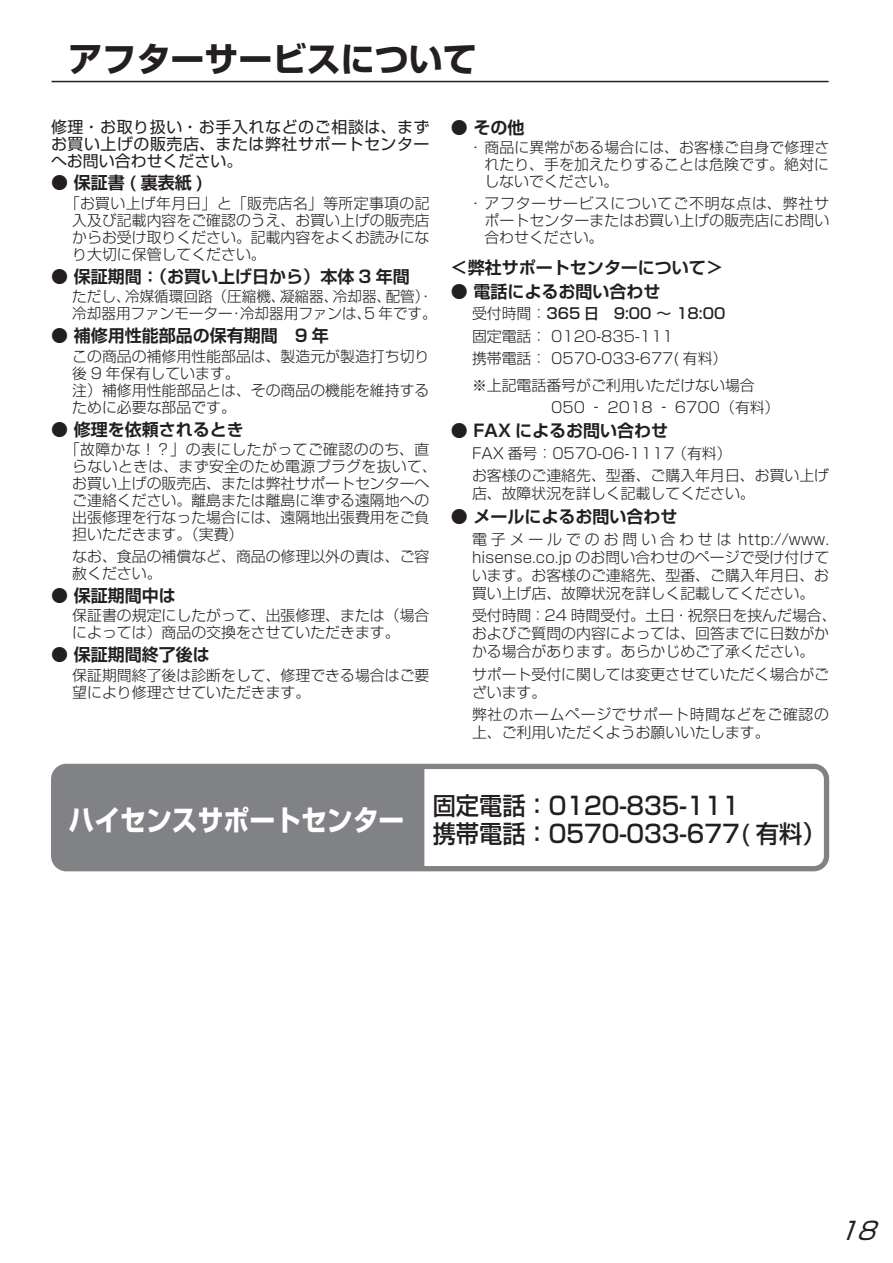
<style>
.page{position:relative;width:893px;height:1263px;background:#fff}
.page>*{position:absolute;margin:0;border:0;box-sizing:border-box;transform-origin:0 0}
.t1{font:700 34.05px "Shin Go Pro";color:#231f20}
.t2{font:500 24.45px/27.6px "Shin Go Pro";color:#231f20;scale:.95 1}
.t3{font:italic 24.45px "Shin Go Pro";color:#231f20}
.t4{font:700 16.95px "Shin Go Pro De";color:#231f20}
.t5{font:15.9px/17px "Shin Go Pro";letter-spacing:.035em;color:#231f20;text-align:justify}
.t6{font:300 14.85px/17px "Shin Go Pro";color:#231f20}
.t7{font:300 14.85px/18px "Shin Go Pro";letter-spacing:.045em;color:#231f20}
.s1{font-weight:500}
</style>
<div class="page">
<hr style="left:52px;top:81px;width:777px;height:1px;background:#231f20">
<div style="left:51px;top:764px;width:778px;height:107px;border:5px solid #808285;border-radius:13px"></div>
<div style="left:54px;top:766px;width:370px;height:103px;background:#808285"></div>
<h1 class="t1" style="left:69px;top:33px;width:410px">アフターサービスについて</h1>
<p class="t5" style="left:51px;top:117px;width:380px">修理・お取り扱い・お手入れなどのご相談は、まずお買い上げの販売店、または弊社サポートセンターへお問い合わせください。</p>
<p class="t4" style="left:51px;top:169px;width:154px">● 保証書 ( 裏表紙 )</p>
<p class="t6" style="left:72px;top:193px;width:359px;text-align:justify;text-indent:-7px">「お買い上げ年月日」と「販売店名」等所定事項の記入及び記載内容をご確認のうえ、お買い上げの販売店からお受け取りください。記載内容をよくお読みになり大切に保管してください。</p>
<p class="t4" style="left:51px;top:262px;width:360px">● 保証期間：（お買い上げ日から）本体 3 年間</p>
<p class="t6" style="left:72px;top:286px;width:366px">ただし、冷媒循環回路（圧縮機、凝縮器、冷却器、配管）・冷却器用ファンモーター・冷却器用ファンは、5 年です。</p>
<p class="t4" style="left:51px;top:322px;width:279px">● 補修用性能部品の保有期間　9 年</p>
<p class="t6" style="left:72px;top:346px;width:359px">この商品の補修用性能部品は、製造元が製造打ち切り後 9 年保有しています。<br>注）補修用性能部品とは、その商品の機能を維持するために必要な部品です。</p>
<p class="t4" style="left:51px;top:416px;width:194px">● 修理を依頼されるとき</p>
<p class="t6" style="left:72px;top:439px;width:366px;text-indent:-7px">「故障かな！？」の表にしたがってご確認ののち、直らないときは、まず安全のため電源プラグを抜いて、お買い上げの販売店、または弊社サポートセンターへご連絡ください。離島または離島に準ずる遠隔地への出張修理を行なった場合には、遠隔地出張費用をご負担いただきます。（実費）</p>
<p class="t6" style="left:72px;top:546px;width:359px">なお、食品の補償など、商品の修理以外の責は、ご容赦ください。</p>
<p class="t4" style="left:51px;top:581px;width:126px">● 保証期間中は</p>
<p class="t6" style="left:72px;top:605px;width:359px">保証書の規定にしたがって、出張修理、または（場合によっては）商品の交換をさせていただきます。</p>
<p class="t4" style="left:51px;top:641px;width:160px">● 保証期間終了後は</p>
<p class="t6" style="left:72px;top:665px;width:359px">保証期間終了後は診断をして、修理できる場合はご要望により修理させていただきます。</p>
<p class="t4" style="left:451px;top:114px;width:75px">● その他</p>
<p class="t6" style="left:484px;top:137px;width:346px;text-align:justify;text-indent:-16px">・ 商品に異常がある場合には、お客様ご自身で修理されたり、手を加えたりすることは危険です。絶対にしないでください。</p>
<p class="t6" style="left:484px;top:193px;width:346px;text-align:justify;text-indent:-16px">・ アフターサービスについてご不明な点は、弊社サポートセンターまたはお買い上げの販売店にお問い合わせください。</p>
<p class="t4" style="left:451px;top:254px;width:274px">＜弊社サポートセンターについて＞</p>
<p class="t4" style="left:451px;top:277px;width:211px">● 電話によるお問い合わせ</p>
<p class="t6" style="left:472px;top:301px;width:257px;line-height:22.4px">受付時間：<span class="s1">365 日　9:00 〜 18:00</span>固定電話： 0120-835-111<br>携帯電話： 0570-033-677( 有料）</p>
<p class="t6" style="left:551px;top:372px;width:230px;line-height:22.4px;text-indent:-79px">※上記電話番号がご利用いただけない場合<br>050 ‐ 2018 ‐ 6700（有料）</p>
<p class="t4" style="left:451px;top:417px;width:219px">● FAX によるお問い合わせ</p>
<p class="t6" style="left:472px;top:440px;width:359px;line-height:22.4px">FAX 番号：0570-06-1117（有料）<br>お客様のご連絡先、型番、ご購入年月日、お買い上げ</p>
<p class="t6" style="left:472px;top:483px;width:284px">店、故障状況を詳しく記載してください。</p>
<p class="t4" style="left:451px;top:503px;width:228px">● メールによるお問い合わせ</p>
<p class="t6" style="left:472px;top:528px;width:359px;line-height:18px;text-align:justify">電子メールでのお問い合わせは http://www. hisense.co.jp のお問い合わせのページで受け付けています。お客様のご連絡先、型番、ご購入年月日、お買い上げ店、故障状況を詳しく記載してください。</p>
<p class="t6" style="left:472px;top:605px;width:366px;line-height:18px">受付時間：24 時間受付。土日・祝祭日を挟んだ場合、およびご質問の内容によっては、回答までに日数がかかる場合があります。あらかじめご了承ください。</p>
<p class="t6" style="left:472px;top:663px;width:359px;line-height:18px">サポート受付に関しては変更させていただく場合がございます。</p>
<p class="t7" style="left:472px;top:704px;width:359px">弊社のホームページでサポート時間などをご確認の上、ご利用いただくようお願いいたします。</p>
<h2 class="t2" style="left:69px;top:789px;width:798px;text-indent:364px">固定電話：0120-835-111<br><sup>ハイセンスサポートセンター</sup> 携帯電話：0570-033-677( 有料）</h2>
<h2 class="t3" style="left:838px;top:1211px;width:51px">18</h2>
</div>
